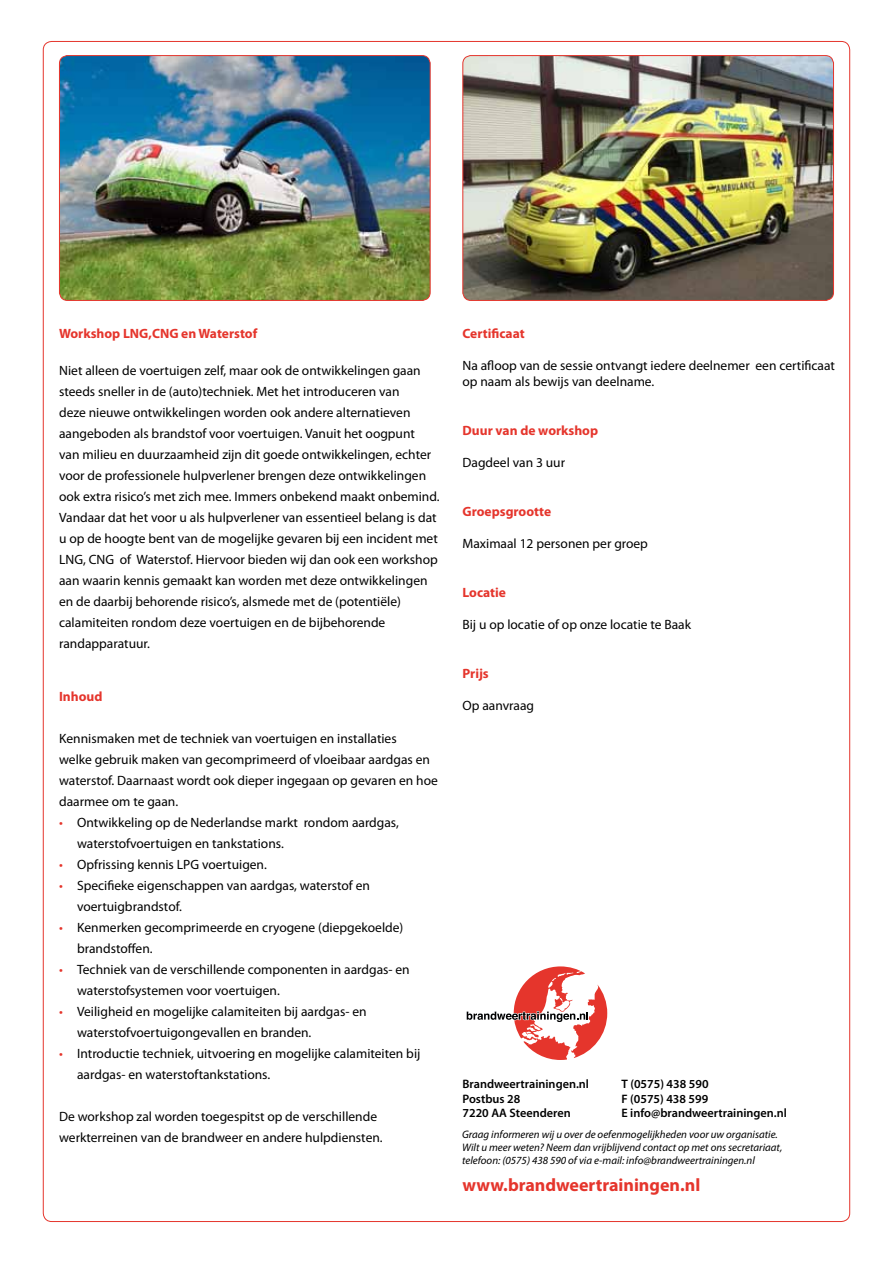
<style>
.page{position:relative;width:893px;height:1263px;background:#fff}
.page>*{position:absolute;margin:0;border:0;box-sizing:border-box;transform-origin:0 0}
.t1{font:700 18px "Myriad Pro";color:#e5352c}
.t2{font:13.5px/21px "Myriad Pro";color:#000}
.t3{font:700 13.5px "Myriad Pro";color:#e5352c}
.t4{font:600 12.3px/14.7px "Myriad Pro";color:#000}
.t5{font:italic 10.95px/13px "Myriad Pro";color:#000}
.s1{color:#e5352c}
</style>
<div class="page">
<img style="left:59px;top:57px;width:370px;height:242px">
<div style="left:59px;top:55px;width:372px;height:246px;border:1px solid #e5352c;border-radius:8px"></div>
<img style="left:464px;top:57px;width:368px;height:242px">
<div style="left:462px;top:55px;width:372px;height:246px;border:1px solid #e5352c;border-radius:8px"></div>
<svg style="left:466px;top:966px;width:141px;height:94px"></svg>
<p class="t3" style="left:59px;top:324px;width:200px">Workshop LNG,CNG en Waterstof</p>
<p class="t2" style="left:59px;top:359px;width:382px">Niet alleen de voertuigen zelf, maar ook de ontwikkelingen gaan steeds sneller in de (auto)techniek. Met het introduceren van<br>deze nieuwe ontwikkelingen worden ook andere alternatieven aangeboden als brandstof voor voertuigen. Vanuit het oogpunt<br>van milieu en duurzaamheid zijn dit goede ontwikkelingen, echter voor de professionele hulpverlener brengen deze ontwikkelingen ook extra risico’s met zich mee. Immers onbekend maakt onbemind.<br>Vandaar dat het voor u als hulpverlener van essentieel belang is dat u op de hoogte bent van de mogelijke gevaren bij een incident met LNG, CNG of Waterstof. Hiervoor bieden wij dan ook een workshop aan waarin kennis gemaakt kan worden met deze ontwikkelingen en de daarbij behorende risico’s, alsmede met de (potentiële) calamiteiten rondom deze voertuigen en de bijbehorende randapparatuur.</p>
<p class="t3" style="left:59px;top:688px;width:45px">Inhoud</p>
<p class="t2" style="left:59px;top:728px;width:380px">Kennismaken met de techniek van voertuigen en installaties<br>welke gebruik maken van gecomprimeerd of vloeibaar aardgas en waterstof. Daarnaast wordt ook dieper ingegaan op gevaren en hoe daarmee om te gaan.</p>
<p class="t2" style="left:77px;top:812px;width:323px;text-indent:-18px"><span class="s1">•</span> Ontwikkeling op de Nederlandse markt rondom aardgas, waterstofvoertuigen en tankstations.</p>
<p class="t2" style="left:59px;top:854px;width:209px"><span class="s1">•</span> Opfrissing kennis LPG voertuigen.</p>
<p class="t2" style="left:77px;top:875px;width:294px;text-indent:-18px"><span class="s1">•</span> Specifieke eigenschappen van aardgas, waterstof en voertuigbrandstof.</p>
<p class="t2" style="left:77px;top:917px;width:328px;text-indent:-18px"><span class="s1">•</span> Kenmerken gecomprimeerde en cryogene (diepgekoelde) brandstoffen.</p>
<p class="t2" style="left:77px;top:959px;width:334px;text-indent:-18px"><span class="s1">•</span> Techniek van de verschillende componenten in aardgas- en waterstofsystemen voor voertuigen.</p>
<p class="t2" style="left:77px;top:1001px;width:291px;text-indent:-18px"><span class="s1">•</span> Veiligheid en mogelijke calamiteiten bij aardgas- en waterstofvoertuigongevallen en branden.</p>
<p class="t2" style="left:77px;top:1043px;width:345px;text-indent:-18px"><span class="s1">•</span> Introductie techniek, uitvoering en mogelijke calamiteiten bij aardgas- en waterstoftankstations.</p>
<p class="t2" style="left:59px;top:1106px;width:325px">De workshop zal worden toegespitst op de verschillende werkterreinen van de brandweer en andere hulpdiensten.</p>
<p class="t3" style="left:462px;top:324px;width:64px">Certificaat</p>
<p class="t2" style="left:462px;top:357px;width:374px;line-height:16.2px">Na afloop van de sessie ontvangt iedere deelnemer een certificaat op naam als bewijs van deelname.</p>
<p class="t3" style="left:462px;top:422px;width:137px">Duur van de workshop</p>
<p class="t2" style="left:462px;top:452px;width:104px">Dagdeel van 3 uur</p>
<p class="t3" style="left:462px;top:503px;width:90px">Groepsgrootte</p>
<p class="t2" style="left:462px;top:533px;width:187px">Maximaal 12 personen per groep</p>
<p class="t3" style="left:462px;top:584px;width:45px">Locatie</p>
<p class="t2" style="left:462px;top:614px;width:230px">Bij u op locatie of op onze locatie te Baak</p>
<p class="t3" style="left:462px;top:665px;width:28px">Prijs</p>
<p class="t2" style="left:462px;top:695px;width:73px">Op aanvraag</p>
<p class="t4" style="left:462px;top:1076px;width:128px">Brandweertrainingen.nl<br>Postbus 28<br>7220 AA Steenderen</p>
<p class="t4" style="left:621px;top:1076px;width:167px">T (0575) 438 590<br>F (0575) 438 599<br>E info@brandweertrainingen.nl</p>
<p class="t5" style="left:462px;top:1128px;width:322px">Graag informeren wij u over de oefenmogelijkheden voor uw organisatie.<br>Wilt u meer weten? Neem dan vrijblijvend contact op met ons secretariaat, telefoon: (0575) 438 590 of via e-mail: info@brandweertrainingen.nl</p>
<h1 class="t1" style="left:462px;top:1173px;width:239px">www.brandweertrainingen.nl</h1>
</div>
